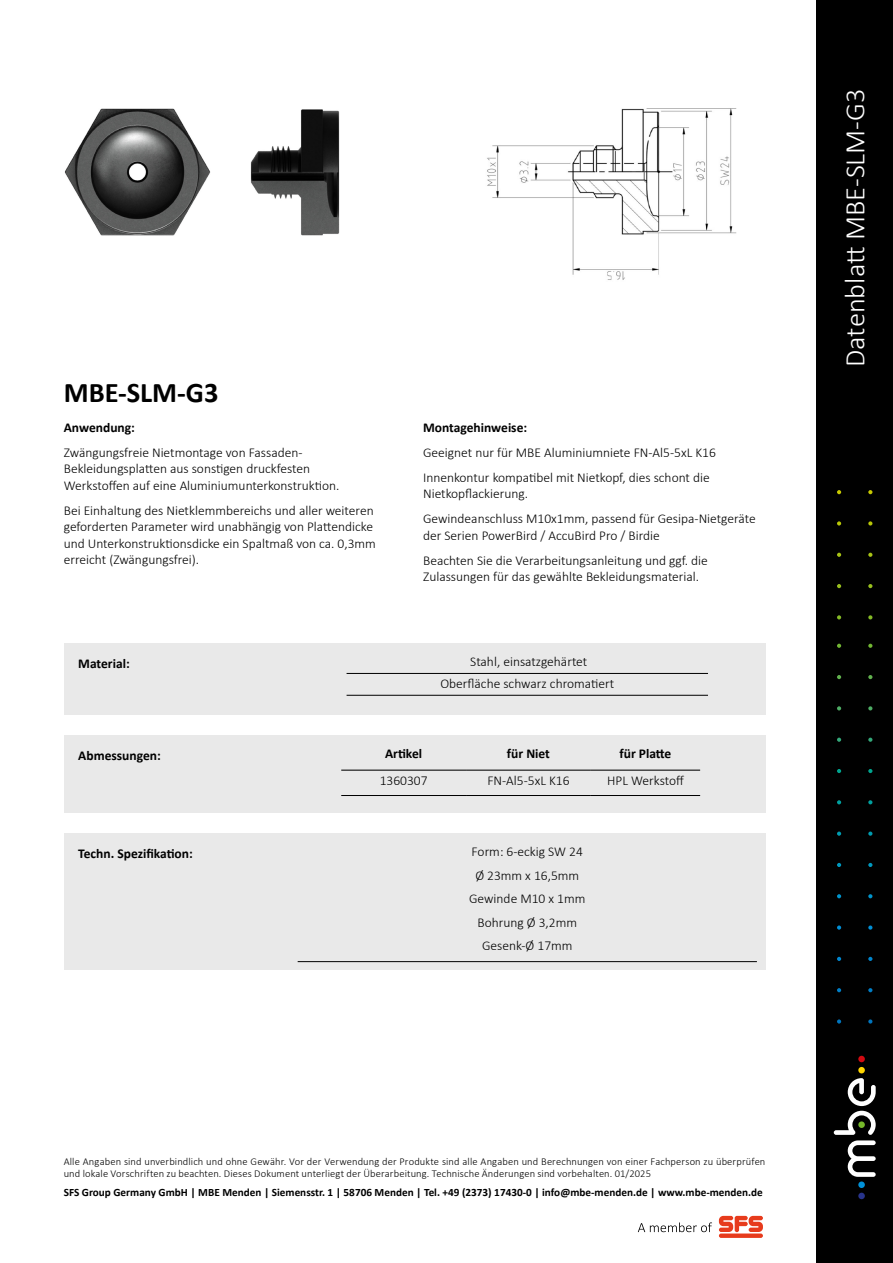
<style>
.page{position:relative;width:893px;height:1263px;background:#fff}
.page>*{position:absolute;margin:0;border:0;box-sizing:border-box;transform-origin:0 0}
.t1{font:300 28.5px "Calibri";color:#fff}
.t2{font:700 28.5px "Calibri";color:#000}
.t3{font:300 13.5px/16.5px "Calibri";color:#000}
.t4{font:700 13.5px "Calibri";color:#000}
.t5{font:700 11.25px "Calibri";color:#000}
.t6{font:300 10.5px/12px "Calibri";letter-spacing:.01em;color:#000}
</style>
<div class="page">
<div style="left:816px;top:0;width:77px;height:1263px;background:#000"></div>
<svg style="left:834px;top:1078px;width:42px;height:99px"></svg>
<div style="left:858px;top:1067px;width:7px;height:6px;background:#ffd500;border-radius:50%"></div>
<div style="left:858px;top:1121px;width:7px;height:7px;background:#76b82a;border-radius:50%"></div>
<div style="left:858px;top:1193px;width:7px;height:6px;background:#28348b;border-radius:50%"></div>
<div style="left:858px;top:1181px;width:7px;height:7px;background:#0090d7;border-radius:50%"></div>
<div style="left:858px;top:1056px;width:7px;height:6px;background:#d20a11;border-radius:50%"></div>
<svg style="left:837px;top:490px;width:35px;height:377px"></svg>
<svg style="left:719px;top:1216px;width:44px;height:16px"></svg>
<div style="left:719px;top:1233px;width:44px;height:5px;background:#e73b1c;border-radius:2px"></div>
<svg style="left:638px;top:1222px;width:74px;height:10px"></svg>
<div style="left:64px;top:735px;width:701px;height:78px;background:#e9e9e9"></div>
<hr style="left:341px;top:770px;width:125px;height:1px;background:#000">
<hr style="left:466px;top:770px;width:125px;height:1px;background:#000">
<hr style="left:591px;top:770px;width:109px;height:1px;background:#000">
<hr style="left:341px;top:795px;width:125px;height:1px;background:#000">
<hr style="left:466px;top:795px;width:125px;height:1px;background:#000">
<hr style="left:591px;top:795px;width:109px;height:1px;background:#000">
<div style="left:64px;top:643px;width:701px;height:71px;background:#e9e9e9"></div>
<hr style="left:347px;top:673px;width:361px;height:1px;background:#000">
<hr style="left:347px;top:695px;width:361px;height:1px;background:#000">
<div style="left:64px;top:833px;width:701px;height:137px;background:#e9e9e9"></div>
<hr style="left:298px;top:961px;width:459px;height:1px;background:#000">
<img style="left:64px;top:108px;width:147px;height:128px">
<img style="left:250px;top:109px;width:90px;height:127px">
<img style="left:487px;top:108px;width:250px;height:172px">
<h1 class="t2" style="left:64px;top:372px;width:156px">MBE-SLM-G3</h1>
<p class="t4" style="left:64px;top:417px;width:73px">Anwendung:</p>
<p class="t3" style="left:64px;top:444px;width:277px">Zwängungsfreie Nietmontage von Fassaden-<br>Bekleidungsplatten aus sonstigen druckfesten<br>Werkstoffen auf eine Aluminiumunterkonstruktion.</p>
<p class="t3" style="left:64px;top:502px;width:314px">Bei Einhaltung des Nietklemmbereichs und aller weiteren geforderten Parameter wird unabhängig von Plattendicke und Unterkonstruktionsdicke ein Spaltmaß von ca. 0,3mm erreicht (Zwängungsfrei).</p>
<p class="t4" style="left:423px;top:417px;width:106px">Montagehinweise:</p>
<p class="t3" style="left:423px;top:439px;width:294px;line-height:25px">Geeignet nur für MBE Aluminiumniete FN-Al5-5xL K16<br>Innenkontur kompatibel mit Nietkopf, dies schont die</p>
<p class="t3" style="left:423px;top:481px;width:334px;line-height:25px">Nietkopflackierung.<br>Gewindeanschluss M10x1mm, passend für Gesipa-Nietgeräte</p>
<p class="t3" style="left:423px;top:522px;width:286px;line-height:25px">der Serien PowerBird / AccuBird Pro / Birdie<br>Beachten Sie die Verarbeitungsanleitung und ggf. die</p>
<p class="t3" style="left:423px;top:568px;width:278px">Zulassungen für das gewählte Bekleidungsmaterial.</p>
<p class="t4" style="left:78px;top:654px;width:53px">Material:</p>
<p class="t3" style="left:440px;top:650px;width:175px;line-height:21.8px;text-align:center">Stahl, einsatzgehärtet<br>Oberfläche schwarz chromatiert</p>
<p class="t4" style="left:78px;top:746px;width:84px">Abmessungen:</p>
<p class="t4" style="left:385px;top:744px;width:39px">Artikel</p>
<p class="t4" style="left:507px;top:744px;width:44px">für Niet</p>
<p class="t4" style="left:619px;top:744px;width:53px">für Platte</p>
<p class="t3" style="left:380px;top:772px;width:49px">1360307</p>
<p class="t3" style="left:487px;top:772px;width:84px">FN-Al5-5xL K16</p>
<p class="t3" style="left:607px;top:772px;width:78px">HPL Werkstoff</p>
<p class="t4" style="left:78px;top:844px;width:116px">Techn. Spezifikation:</p>
<p class="t3" style="left:469px;top:840px;width:118px;line-height:23.5px;text-align:center">Form: 6-eckig SW 24<br>Ø 23mm x 16,5mm<br>Gewinde M10 x 1mm<br>Bohrung Ø 3,2mm<br>Gesenk-Ø 17mm</p>
<h1 class="t1" style="left:837px;top:367px;width:280px;rotate:-90deg">Datenblatt MBE-SLM-G3</h1>
<p class="t6" style="left:64px;top:1155px;width:703px">Alle Angaben sind unverbindlich und ohne Gewähr. Vor der Verwendung der Produkte sind alle Angaben und Berechnungen von einer Fachperson zu überprüfen und lokale Vorschriften zu beachten. Dieses Dokument unterliegt der Überarbeitung. Technische Änderungen sind vorbehalten. 01/2025</p>
<p class="t5" style="left:64px;top:1184px;width:701px">SFS Group Germany GmbH | MBE Menden | Siemensstr. 1 | 58706 Menden | Tel. +49 (2373) 17430-0 | info@mbe-menden.de | www.mbe-menden.de</p>
</div>
